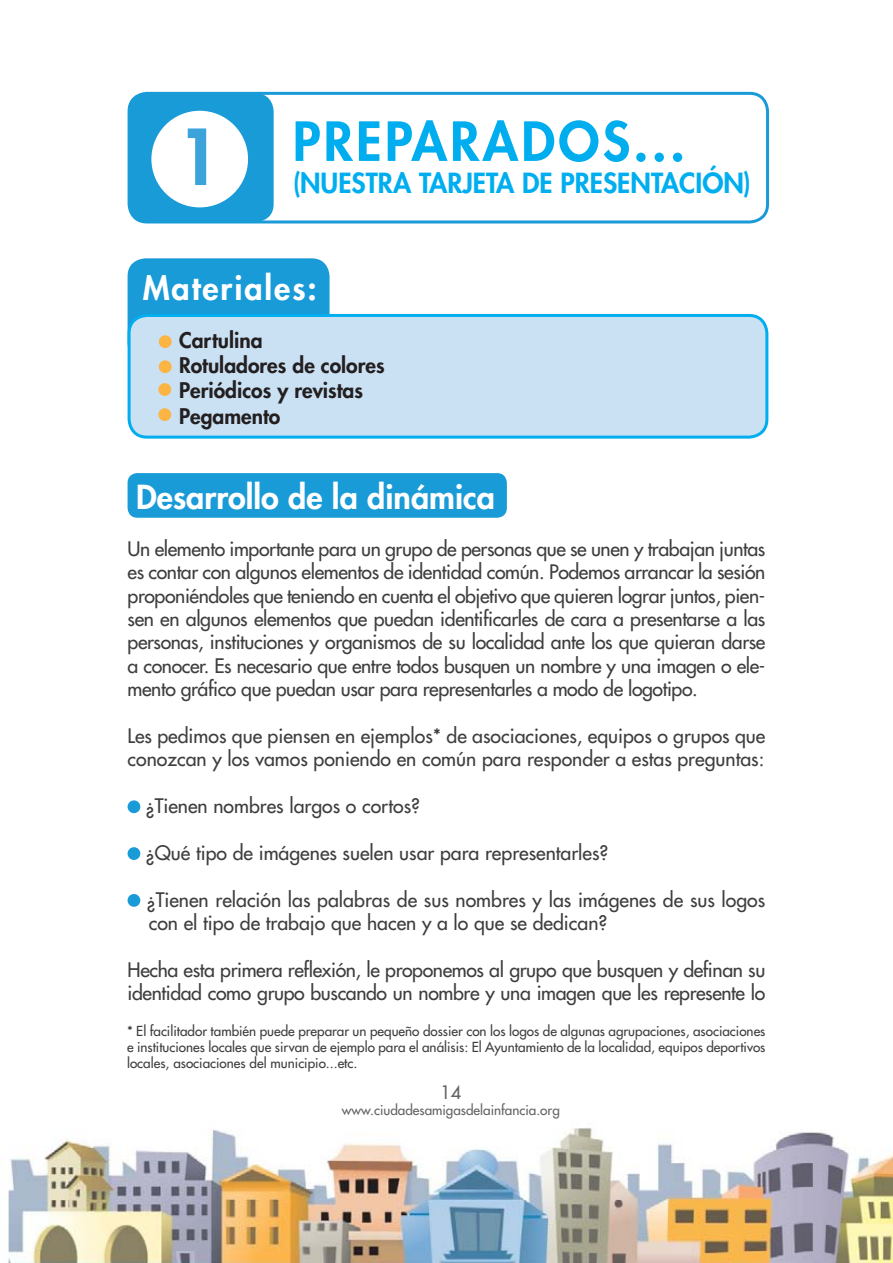
<style>
.page{position:relative;width:893px;height:1263px;background:#fff}
.page>*{position:absolute;margin:0;border:0;box-sizing:border-box;transform-origin:0 0}
.t1{font:800 75px "Futura";color:#3da3db}
.t2{font:800 52.5px "Futura";letter-spacing:.06em;color:#00aeef}
.t3{font:800 32.25px "Futura";color:#fff}
.t4{font:800 32.25px "Futura";letter-spacing:.06em;color:#fff}
.t5{font:800 27px "Futura";color:#00aeef}
.t6{font:800 21px "Futura";color:#231f20}
.t7{font:19.5px/23.4px "Futura";color:#3e3e3f}
.t8{font:19.5px/23.4px "Futura";letter-spacing:-.02em;color:#3e3e3f}
.t9{font:18px "Futura";color:#636366}
.t10{font:13.5px/16.2px "Futura";color:#3e3e3f;text-align:justify}
.t11{font:13.5px "Futura";color:#636366}
</style>
<div class="page">
<img style="left:8px;top:1128px;width:885px;height:135px">
<div style="left:128px;top:801px;width:12px;height:11px;background:#199bd8;border-radius:50%"></div>
<div style="left:128px;top:800px;width:12px;height:13px;border:2px solid #199bd8;border-radius:50%"></div>
<div style="left:128px;top:848px;width:12px;height:11px;background:#199bd8;border-radius:50%"></div>
<div style="left:128px;top:847px;width:12px;height:13px;border:2px solid #199bd8;border-radius:50%"></div>
<div style="left:128px;top:895px;width:12px;height:11px;background:#199bd8;border-radius:50%"></div>
<div style="left:128px;top:894px;width:12px;height:13px;border:2px solid #199bd8;border-radius:50%"></div>
<div style="left:128px;top:473px;width:379px;height:45px;background:#199bd8;border-radius:10px"></div>
<div style="left:128px;top:92px;width:641px;height:131px;border:3px solid #199bd8;border-radius:18px"></div>
<div style="left:129px;top:93px;width:145px;height:129px;background:#199bd8;border-radius:18px"></div>
<div style="left:151px;top:111px;width:97px;height:96px;background:#fff;border-radius:50%"></div>
<div style="left:128px;top:258px;width:202px;height:103px;background:#199bd8;border-radius:18px"></div>
<div style="left:129px;top:315px;width:638px;height:122px;background:#cae0f3;border-radius:18px"></div>
<div style="left:128px;top:314px;width:640px;height:125px;border:3px solid #00aeef;border-radius:18px"></div>
<div style="left:160px;top:336px;width:11px;height:11px;background:#fcb443;border-radius:50%"></div>
<div style="left:159px;top:335px;width:13px;height:13px;border:2px solid #fcb443;border-radius:50%"></div>
<div style="left:160px;top:361px;width:11px;height:11px;background:#fcb443;border-radius:50%"></div>
<div style="left:159px;top:360px;width:13px;height:13px;border:2px solid #fcb443;border-radius:50%"></div>
<div style="left:159px;top:384px;width:11px;height:11px;background:#fcb443;border-radius:50%"></div>
<div style="left:158px;top:383px;width:13px;height:13px;border:2px solid #fcb443;border-radius:50%"></div>
<div style="left:159px;top:409px;width:11px;height:11px;background:#fcb443;border-radius:50%"></div>
<div style="left:158px;top:408px;width:13px;height:13px;border:2px solid #fcb443;border-radius:50%"></div>
<p class="t1" style="left:177px;top:107px;width:45px">1</p>
<p class="t2" style="left:293px;top:106px;width:394px">PREPARADOS...</p>
<p class="t5" style="left:293px;top:165px;width:460px">(NUESTRA TARJETA DE PRESENTACIÓN)</p>
<p class="t4" style="left:143px;top:267px;width:176px">Materiales:</p>
<p class="t6" style="left:179px;top:326px;width:85px">Cartulina</p>
<p class="t6" style="left:179px;top:351px;width:207px">Rotuladores de colores</p>
<p class="t6" style="left:179px;top:377px;width:185px">Periódicos y revistas</p>
<p class="t6" style="left:179px;top:402px;width:103px">Pegamento</p>
<p class="t3" style="left:136px;top:476px;width:360px">Desarrollo de la dinámica</p>
<p class="t7" style="left:128px;top:537px;width:639px;text-align:justify">Un elemento importante para un grupo de personas que se unen y trabajan juntas es contar con algunos elementos de identidad común. Podemos arrancar la sesión proponiéndoles que teniendo en cuenta el objetivo que quieren lograr juntos, pien&shy;sen en algunos elementos que puedan identificarles de cara a presentarse a las personas, instituciones y organismos de su localidad ante los que quieran darse a conocer. Es necesario que entre todos busquen un nombre y una imagen o ele&shy;mento gráfico que puedan usar para representarles a modo de logotipo.</p>
<p class="t7" style="left:128px;top:724px;width:639px">Les pedimos que piensen en ejemplos* de asociaciones, equipos o grupos que conozcan y los vamos poniendo en común para responder a estas preguntas:</p>
<p class="t7" style="left:146px;top:794px;width:276px">¿Tienen nombres largos o cortos?</p>
<p class="t7" style="left:146px;top:841px;width:464px">¿Qué tipo de imágenes suelen usar para representarles?</p>
<p class="t7" style="left:147px;top:888px;width:620px">¿Tienen relación las palabras de sus nombres y las imágenes de sus logos con el tipo de trabajo que hacen y a lo que se dedican?</p>
<p class="t8" style="left:128px;top:958px;width:639px">Hecha esta primera reflexión, le proponemos al grupo que busquen y definan su identidad como grupo buscando un nombre y una imagen que les represente lo</p>
<p class="t10" style="left:127px;top:1022px;width:640px">* El facilitador también puede preparar un pequeño dossier con los logos de algunas agrupaciones, asociaciones e instituciones locales que sirvan de ejemplo para el análisis: El Ayuntamiento de la localidad, equipos deportivos locales, asociaciones del municipio...etc.</p>
<p class="t9" style="left:440px;top:1081px;width:22px">14</p>
<p class="t11" style="left:342px;top:1102px;width:219px">www.ciudadesamigasdelainfancia.org</p>
</div>
